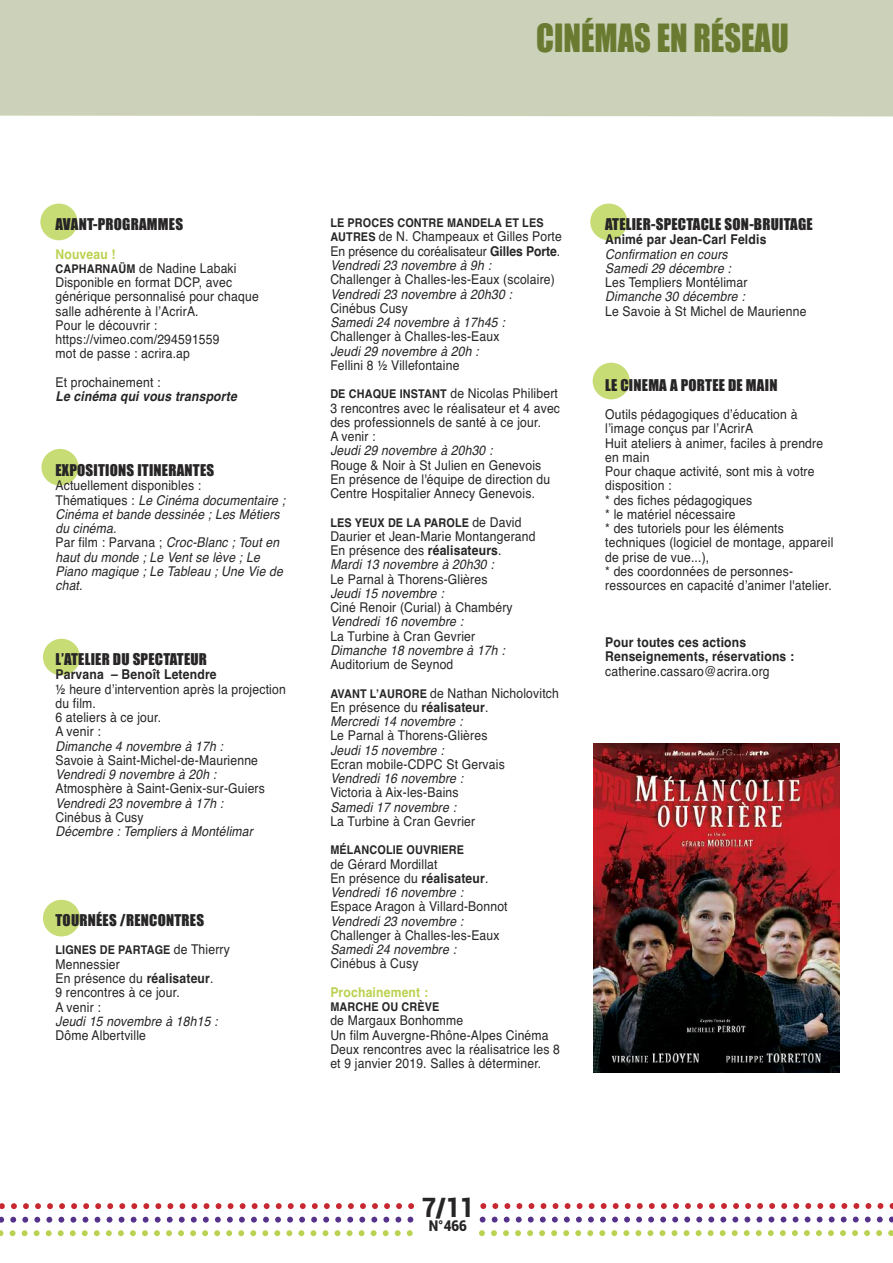
<style>
.page{position:relative;width:893px;height:1263px;background:#fff}
.page>*{position:absolute;margin:0;border:0;box-sizing:border-box;transform-origin:0 0}
.t1{font:36px "Impact";color:#6a7b31;scale:.9 1}
.t2{font:900 27px "Roboto";color:#272526;scale:.9 1}
.t3{font:15px "Impact";letter-spacing:.015em;color:#272526}
.t4{font:900 15px "Roboto";color:#272526;scale:.9 1}
.t5{font:13.5px/14.2px "Helvetica";letter-spacing:.015em;color:#272526;scale:.9 1}
.t6{font:italic 13.5px/14.2px "Helvetica";letter-spacing:.015em;color:#272526;scale:.9 1}
.t7{font:700 13.5px/14.2px "Helvetica";letter-spacing:.015em;color:#272526;scale:.9 1}
.t8{font:13.5px/14.2px "Helvetica";letter-spacing:-.005em;color:#272526;scale:.9 1}
.t9{font:italic 700 13.5px "Helvetica";letter-spacing:.015em;color:#272526;scale:.9 1}
.t10{font:700 13.5px "Helvetica";letter-spacing:.015em;color:#bad251;scale:.9 1}
.t11{font:700 12px "Helvetica";letter-spacing:.015em;color:#272526;scale:.9 1}
.s1{font-weight:700;color:#bad251}
.s2{font-weight:700;font-size:12px}
.s3{font-style:normal}
.s4{font-weight:400;font-size:13.5px}
.s5{font-weight:700}
.s6{font-style:italic}
.s7{font-weight:700;font-style:normal}
</style>
<div class="page">
<div style="left:43px;top:900px;width:37px;height:36px;background:#c8dc75;border-radius:50%"></div>
<div style="left:593px;top:363px;width:37px;height:36px;background:#c8dc75;border-radius:50%"></div>
<div style="left:41px;top:449px;width:38px;height:37px;background:#c8dc75;border-radius:50%"></div>
<div style="left:43px;top:639px;width:37px;height:36px;background:#c8dc75;border-radius:50%"></div>
<svg style="left:0;top:1230px;width:893px;height:6px"></svg>
<svg style="left:0;top:1203px;width:893px;height:6px"></svg>
<svg style="left:0;top:1216px;width:893px;height:7px"></svg>
<div style="left:418px;top:1196px;width:59px;height:48px;background:#fff"></div>
<div style="left:0;top:0;width:893px;height:116px;background:#ccd2b9"></div>
<div style="left:40px;top:204px;width:37px;height:36px;background:#c8dc75;border-radius:50%"></div>
<div style="left:590px;top:204px;width:37px;height:36px;background:#c8dc75;border-radius:50%"></div>
<img style="left:593px;top:744px;width:247px;height:328px">
<h1 class="t1" style="left:536px;top:19px;width:282px">CINÉMAS EN RÉSEAU</h1>
<p class="t3" style="left:55px;top:216px;width:129px">AVANT-PROGRAMMES</p>
<p class="t5" style="left:55px;top:247px;width:227px"><span class="s1">Nouveau !<br></span><span class="s2">CAPHARNAÜM</span> de Nadine Labaki<br>Disponible en format DCP, avec générique personnalisé pour chaque salle adhérente à l’AcrirA.<br>Pour le découvrir : https://vimeo.com/294591559<br>mot de passe : acrira.ap</p>
<p class="t5" style="left:55px;top:375px;width:118px">Et prochainement :</p>
<p class="t9" style="left:55px;top:389px;width:203px">Le cinéma qui vous transporte</p>
<p class="t3" style="left:55px;top:462px;width:160px">EXPOSITIONS ITINERANTES</p>
<p class="t6" style="left:55px;top:478px;width:257px"><span class="s3">Actuellement disponibles :<br>Thématiques :</span> Le Cinéma documentaire ;<br>Cinéma et bande dessinée ; Les Métiers du cinéma.<br><span class="s3">Par film : Parvana ;</span> Croc-Blanc ; Tout en haut du monde ; Le Vent se lève ; Le<br>Piano magique ; Le Tableau ; Une Vie de chat.</p>
<p class="t3" style="left:55px;top:651px;width:153px">L’ATELIER DU SPECTATEUR</p>
<p class="t7" style="left:55px;top:667px;width:181px">Parvana – Benoît Letendre</p>
<p class="t5" style="left:55px;top:682px;width:257px">½ heure d’intervention après la projection du film.<br>6 ateliers à ce jour.<br>A venir :</p>
<p class="t6" style="left:55px;top:739px;width:188px">Dimanche 4 novembre à 17h :</p>
<p class="t5" style="left:55px;top:753px;width:227px">Savoie à Saint-Michel-de-Maurienne</p>
<p class="t6" style="left:55px;top:767px;width:180px">Vendredi 9 novembre à 20h :</p>
<p class="t5" style="left:55px;top:781px;width:234px">Atmosphère à Saint-Genix-sur-Guiers</p>
<p class="t6" style="left:55px;top:796px;width:188px">Vendredi 23 novembre à 17h :</p>
<p class="t5" style="left:55px;top:810px;width:99px">Cinébus à Cusy</p>
<p class="t6" style="left:55px;top:824px;width:221px">Décembre : Templiers à Montélimar</p>
<p class="t3" style="left:55px;top:912px;width:150px">TOURNÉES /RENCONTRES</p>
<p class="t11" style="left:55px;top:943px;width:195px">LIGNES DE PARTAGE <span class="s4">de Thierry</span></p>
<p class="t5" style="left:55px;top:957px;width:177px">Mennessier<br>En présence du <span class="s5">réalisateur</span>.<br>9 rencontres à ce jour.<br>A venir :</p>
<p class="t6" style="left:55px;top:1014px;width:182px">Jeudi 15 novembre à 18h15 :</p>
<p class="t5" style="left:55px;top:1028px;width:102px">Dôme Albertville</p>
<p class="t11" style="left:330px;top:216px;width:238px">LE PROCES CONTRE MANDELA ET LES</p>
<p class="t8" style="left:330px;top:230px;width:259px"><span class="s2">AUTRES</span> de N. Champeaux et Gilles Porte<br>En présence du coréalisateur <span class="s5">Gilles Porte</span>.<br><span class="s6">Vendredi 23 novembre à 9h :</span></p>
<p class="t5" style="left:330px;top:272px;width:251px">Challenger à Challes-les-Eaux (scolaire)</p>
<p class="t6" style="left:330px;top:287px;width:203px">Vendredi 23 novembre à 20h30 :</p>
<p class="t5" style="left:330px;top:301px;width:88px">Cinébus Cusy</p>
<p class="t6" style="left:330px;top:315px;width:195px">Samedi 24 novembre à 17h45 :</p>
<p class="t5" style="left:330px;top:329px;width:190px">Challenger à Challes-les-Eaux</p>
<p class="t6" style="left:330px;top:344px;width:166px">Jeudi 29 novembre à 20h :</p>
<p class="t5" style="left:330px;top:351px;width:254px;line-height:28.5px">Fellini 8 ½ Villefontaine<br><span class="s2">DE CHAQUE INSTANT</span> de Nicolas Philibert</p>
<p class="t5" style="left:330px;top:401px;width:257px">3 rencontres avec le réalisateur et 4 avec des professionnels de santé à ce jour.<br>A venir :</p>
<p class="t6" style="left:330px;top:443px;width:182px">Jeudi 29 novembre à 20h30 :</p>
<p class="t5" style="left:330px;top:458px;width:246px">Rouge &amp; Noir à St Julien en Genevois<br>En présence de l'équipe de direction du<br>Centre Hospitalier Annecy Genevois.</p>
<p class="t11" style="left:330px;top:515px;width:214px">LES YEUX DE LA PAROLE <span class="s4">de David</span></p>
<p class="t5" style="left:330px;top:529px;width:230px">Daurier et Jean-Marie Montangerand<br>En présence des <span class="s5">réalisateurs</span>.<br><span class="s6">Mardi 13 novembre à 20h30 :</span></p>
<p class="t5" style="left:330px;top:572px;width:176px">Le Parnal à Thorens-Glières</p>
<p class="t6" style="left:330px;top:586px;width:127px">Jeudi 15 novembre :</p>
<p class="t5" style="left:330px;top:600px;width:204px">Ciné Renoir (Curial) à Chambéry</p>
<p class="t6" style="left:330px;top:614px;width:149px">Vendredi 16 novembre :</p>
<p class="t5" style="left:330px;top:629px;width:162px">La Turbine à Cran Gevrier</p>
<p class="t6" style="left:330px;top:643px;width:195px">Dimanche 18 novembre à 17h :</p>
<p class="t5" style="left:330px;top:650px;width:256px;line-height:28.5px">Auditorium de Seynod<br><span class="s2">AVANT L’AURORE</span> de Nathan Nicholovitch</p>
<p class="t6" style="left:330px;top:700px;width:177px"><span class="s3">En présence du</span> <span class="s7">réalisateur</span><span class="s3">.<br></span>Mercredi 14 novembre :</p>
<p class="t5" style="left:330px;top:728px;width:176px">Le Parnal à Thorens-Glières</p>
<p class="t6" style="left:330px;top:743px;width:127px">Jeudi 15 novembre :</p>
<p class="t5" style="left:330px;top:757px;width:195px">Ecran mobile-CDPC St Gervais</p>
<p class="t6" style="left:330px;top:771px;width:149px">Vendredi 16 novembre :</p>
<p class="t5" style="left:330px;top:785px;width:144px">Victoria à Aix-les-Bains</p>
<p class="t6" style="left:330px;top:800px;width:141px">Samedi 17 novembre :</p>
<p class="t5" style="left:330px;top:814px;width:162px">La Turbine à Cran Gevrier</p>
<p class="t11" style="left:330px;top:843px;width:150px">MÉLANCOLIE OUVRIERE</p>
<p class="t5" style="left:330px;top:857px;width:177px">de Gérard Mordillat<br>En présence du <span class="s5">réalisateur</span>.<br><span class="s6">Vendredi 16 novembre :</span></p>
<p class="t5" style="left:330px;top:899px;width:199px">Espace Aragon à Villard-Bonnot</p>
<p class="t6" style="left:330px;top:914px;width:149px">Vendredi 23 novembre :</p>
<p class="t5" style="left:330px;top:928px;width:190px">Challenger à Challes-les-Eaux</p>
<p class="t6" style="left:330px;top:942px;width:141px">Samedi 24 novembre :</p>
<p class="t5" style="left:330px;top:956px;width:99px">Cinébus à Cusy</p>
<p class="t10" style="left:330px;top:984px;width:110px">Prochainement :</p>
<p class="t11" style="left:330px;top:1000px;width:123px">MARCHE OU CRÈVE</p>
<p class="t5" style="left:330px;top:1013px;width:257px">de Margaux Bonhomme<br>Un film Auvergne-Rhône-Alpes Cinéma Deux rencontres avec la réalisatrice les 8 et 9 janvier 2019. Salles à déterminer.</p>
<p class="t3" style="left:605px;top:216px;width:209px">ATELIER-SPECTACLE SON-BRUITAGE</p>
<p class="t7" style="left:605px;top:233px;width:181px">Animé par Jean-Carl Feldis</p>
<p class="t6" style="left:605px;top:247px;width:141px">Confirmation en cours<br>Samedi 29 décembre :</p>
<p class="t5" style="left:605px;top:275px;width:160px">Les Templiers Montélimar</p>
<p class="t6" style="left:605px;top:290px;width:157px">Dimanche 30 décembre :</p>
<p class="t5" style="left:605px;top:304px;width:225px">Le Savoie à St Michel de Maurienne</p>
<p class="t3" style="left:605px;top:377px;width:174px">LE CINEMA A PORTEE DE MAIN</p>
<p class="t5" style="left:605px;top:407px;width:255px">Outils pédagogiques d’éducation à l’image conçus par l’AcrirA<br>Huit ateliers à animer, faciles à prendre en main<br>Pour chaque activité, sont mis à votre disposition :<br>* des fiches pédagogiques<br>* le matériel nécessaire<br>* des tutoriels pour les éléments techniques (logiciel de montage, appareil de prise de vue...),<br>* des coordonnées de personnes&shy;ressources en capacité d’animer l'atelier.</p>
<p class="t7" style="left:605px;top:635px;width:211px">Pour toutes ces actions<br>Renseignements, réservations :</p>
<p class="t5" style="left:605px;top:664px;width:184px">catherine.cassaro@acrira.org</p>
<h2 class="t2" style="left:422px;top:1191px;width:59px">7/11</h2>
<p class="t4" style="left:429px;top:1217px;width:44px">N°466</p>
</div>
